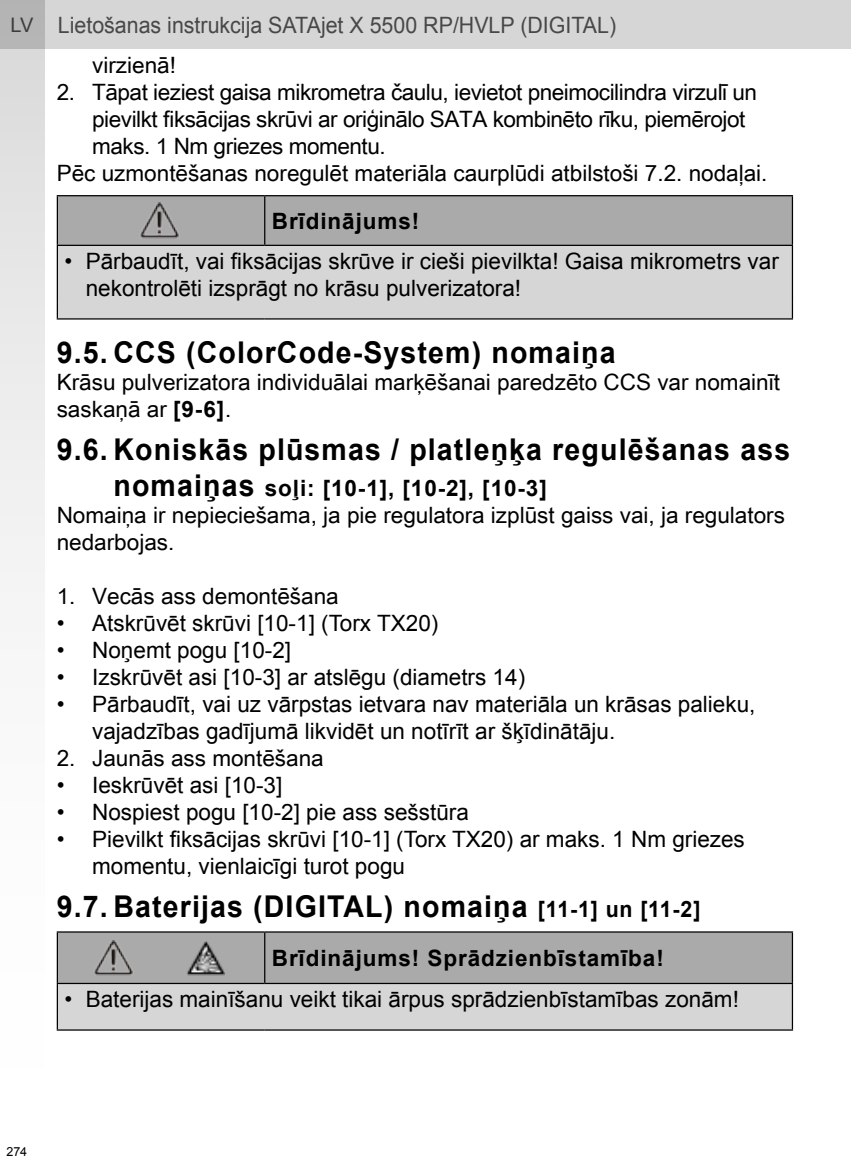
<style>
.page{position:relative;width:851px;height:1170px;background:#fff}
.page>*{position:absolute;margin:0;border:0;box-sizing:border-box;transform-origin:0 0}
.t1{font:700 30px "Arial";letter-spacing:.04em;color:#000;scale:.95 1}
.t2{font:22.5px/27px "Arial";color:#000}
.t3{font:22.5px/27px "Arial Unicode MS";color:#000}
.t4{font:22.5px "Arial Unicode MS";letter-spacing:-.02em;color:#000}
.t5{font:700 22.5px "Arial";letter-spacing:.04em;color:#000}
.t6{font:22.5px "Arial";color:#484848;scale:.95 1}
.t7{font:12.5px "Arial";color:#000}
.s1{font-size:20px}
.s2{font-family:"Arial";font-weight:700}
.s3{font-size:30px}
.s4{font-size:22.5px}
</style>
<div class="page">
<div style="left:0;top:0;width:850px;height:49px;background:#d6d6d6"></div>
<svg style="left:0;top:0;width:44px;height:593px"></svg>
<div style="left:58px;top:196px;width:733px;height:49px;background:#aaa"></div>
<div style="left:58px;top:246px;width:733px;height:72px;background:#d6d6d6"></div>
<hr style="left:57px;top:246px;width:1px;height:57px;background:#000">
<hr style="left:791px;top:246px;width:2px;height:57px;background:#000">
<hr style="left:57px;top:195px;width:208px;height:1px;background:#000">
<hr style="left:57px;top:196px;width:1px;height:49px;background:#000">
<hr style="left:265px;top:195px;width:528px;height:1px;background:#000">
<hr style="left:264px;top:196px;width:1px;height:49px;background:#000">
<hr style="left:791px;top:196px;width:2px;height:49px;background:#000">
<hr style="left:57px;top:245px;width:208px;height:1px;background:#000">
<hr style="left:265px;top:245px;width:528px;height:1px;background:#000">
<svg style="left:57px;top:303px;width:1px;height:15px"></svg>
<svg style="left:791px;top:303px;width:2px;height:15px"></svg>
<hr style="left:57px;top:318px;width:208px;height:1px;background:#000">
<hr style="left:265px;top:318px;width:528px;height:1px;background:#000">
<img style="left:115px;top:203px;width:92px;height:35px">
<svg style="left:57px;top:931px;width:736px;height:98px;background:#b7b7b7"></svg>
<hr style="left:57px;top:1029px;width:208px;height:1px;background:#000">
<hr style="left:265px;top:1029px;width:528px;height:1px;background:#000">
<img style="left:69px;top:939px;width:184px;height:36px">
<p class="t6" style="left:11px;top:10px;width:639px"><span class="s1">LV</span> Lietošanas instrukcija SATAjet X 5500 RP/HVLP (DIGITAL)</p>
<p class="t3" style="left:92px;top:51px;width:85px">virzienā!</p>
<p class="t4" style="left:57px;top:76px;width:701px">2. Tāpat ieziest gaisa mikrometra čaulu, ievietot pneimocilindra virzulī un</p>
<p class="t4" style="left:92px;top:103px;width:654px">pievilkt fiksācijas skrūvi ar oriģinālo SATA kombinēto rīku, piemērojot</p>
<p class="t4" style="left:92px;top:130px;width:295px">maks. 1 Nm griezes momentu.</p>
<p class="t3" style="left:57px;top:159px;width:712px">Pēc uzmontēšanas noregulēt materiāla caurplūdi atbilstoši 7.2. nodaļai.</p>
<p class="t5" style="left:272px;top:206px;width:149px">Brīdinājums!</p>
<p class="t2" style="left:86px;top:248px;width:694px;text-indent:-21px">• Pārbaudīt, vai fiksācijas skrūve ir cieši pievilkta! Gaisa mikrometrs var nekontrolēti izsprāgt no krāsu pulverizatora!</p>
<h1 class="t1" style="left:57px;top:332px;width:589px">9.5. CCS (ColorCode-System) nomaiņa</h1>
<p class="t3" style="left:57px;top:368px;width:724px">Krāsu pulverizatora individuālai marķēšanai paredzēto CCS var nomainīt saskaņā ar <span class="s2">[9-6]</span>.</p>
<h1 class="t1" style="left:57px;top:429px;width:773px">9.6. Koniskās plūsmas / platleņķa regulēšanas ass</h1>
<p class="t5" style="left:113px;top:473px;width:435px"><span class="s3">nomaiņas</span> soļi: [10-1], [10-2], [10-3]</p>
<p class="t3" style="left:57px;top:501px;width:729px">Nomaiņa ir nepieciešama, ja pie regulatora izplūst gaiss vai, ja regulators nedarbojas.</p>
<p class="t3" style="left:57px;top:582px;width:283px">1. Vecās ass demontēšana</p>
<p class="t2" style="left:57px;top:609px;width:383px">• Atskrūvēt skrūvi [10-1] (Torx TX20)</p>
<p class="t2" style="left:57px;top:636px;width:236px">• Noņemt pogu [10-2]</p>
<p class="t2" style="left:57px;top:663px;width:470px">• Izskrūvēt asi [10-3] ar atslēgu (diametrs 14)</p>
<p class="t2" style="left:92px;top:690px;width:664px;text-indent:-35px">• Pārbaudīt, vai uz vārpstas ietvara nav materiāla un krāsas palieku, vajadzības gadījumā likvidēt un notīrīt ar šķīdinātāju.</p>
<p class="t3" style="left:57px;top:744px;width:268px">2. Jaunās ass montēšana</p>
<p class="t2" style="left:57px;top:771px;width:227px">• Ieskrūvēt asi [10-3]</p>
<p class="t2" style="left:57px;top:798px;width:413px">• Nospiest pogu [10-2] pie ass sešstūra</p>
<p class="t2" style="left:92px;top:825px;width:654px;text-indent:-35px">• Pievilkt fiksācijas skrūvi [10-1] (Torx TX20) ar maks. 1 Nm griezes momentu, vienlaicīgi turot pogu</p>
<h1 class="t1" style="left:57px;top:886px;width:679px">9.7. Baterijas (DIGITAL) nomaiņa <span class="s4">[11-1] un [11-2]</span></h1>
<p class="t5" style="left:272px;top:942px;width:393px">Brīdinājums! Sprādzienbīstamība!</p>
<p class="t2" style="left:64px;top:985px;width:676px">• Baterijas mainīšanu veikt tikai ārpus sprādzienbīstamības zonām!</p>
<p class="t7" style="left:6px;top:1143px;width:22px">274</p>
</div>
